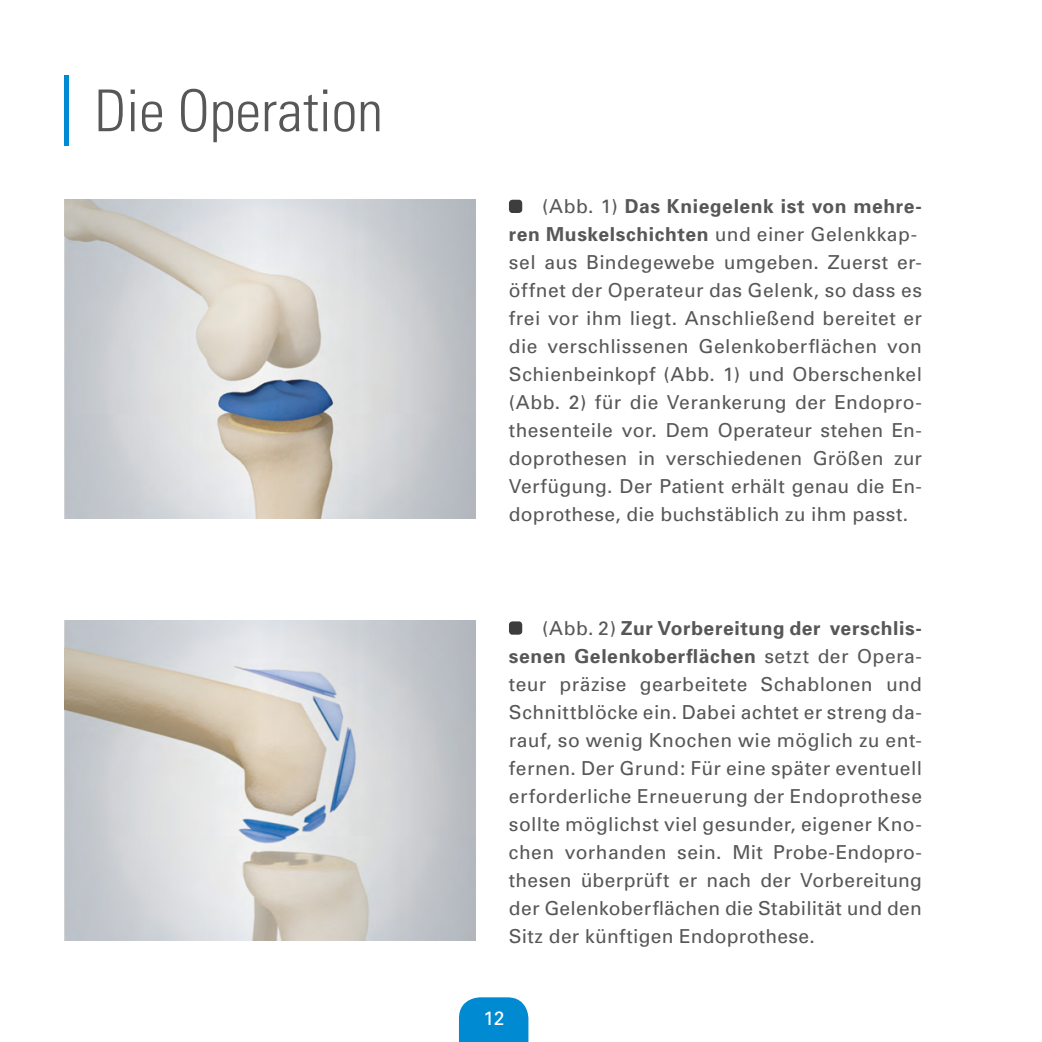
<style>
.page{position:relative;width:1042px;height:1042px;background:#fff}
.page>*{position:absolute;margin:0;border:0;box-sizing:border-box;transform-origin:0 0}
.t1{font:300 condensed 57.75px "Univers";color:#575758}
.t2{font:19.25px/28px "Univers";letter-spacing:.02em;color:#575758;text-align:justify}
.t3{font:19.25px "Univers";color:#fff}
.s1{font-weight:700}
</style>
<div class="page">
<div style="left:64px;top:75px;width:5px;height:70px;background:#008ad1"></div>
<div style="left:509px;top:621px;width:13px;height:14px;background:#3d3d3d;border-radius:4px"></div>
<div style="left:509px;top:200px;width:13px;height:13px;background:#3d3d3d;border-radius:4px"></div>
<img style="left:64px;top:621px;width:412px;height:319px">
<img style="left:64px;top:199px;width:412px;height:319px">
<svg style="left:459px;top:997px;width:69px;height:45px;background:#0f91d3"></svg>
<h1 class="t1" style="left:94px;top:76px;width:290px">Die Operation</h1>
<p class="t2" style="left:509px;top:192px;width:414px;text-align:left;text-indent:33px">(Abb. 1) <span class="s1">Das Kniegelenk ist von mehre&shy;ren Muskelschichten</span> und einer Gelenkkap&shy;sel aus Bindegewebe umgeben. Zuerst er&shy;öffnet der Operateur das Gelenk, so dass es frei vor ihm liegt. Anschließend bereitet er die verschlissenen Gelenkoberflächen von Schienbeinkopf (Abb. 1) und Oberschenkel (Abb. 2) für die Verankerung der Endopro&shy;thesenteile vor. Dem Operateur stehen En&shy;doprothesen in verschiedenen Größen zur Verfügung. Der Patient erhält genau die En&shy;doprothese, die buchstäblich zu ihm passt.</p>
<p class="t2" style="left:509px;top:614px;width:415px;text-indent:33px">(Abb. 2) <span class="s1">Zur Vorbereitung der verschlis&shy;senen Gelenkoberflächen</span> setzt der Opera&shy;teur präzise gearbeitete Schablonen und Schnittblöcke ein. Dabei achtet er streng da&shy;rauf, so wenig Knochen wie möglich zu ent&shy;fernen. Der Grund: Für eine später eventuell erforderliche Erneuerung der Endoprothese sollte möglichst viel gesunder, eigener Kno&shy;chen vorhanden sein. Mit Probe-Endopro&shy;thesen überprüft er nach der Vorbereitung der Gelenkoberflächen die Stabilität und den Sitz der künftigen Endoprothese.</p>
<p class="t3" style="left:483px;top:1007px;width:23px">12</p>
</div>
